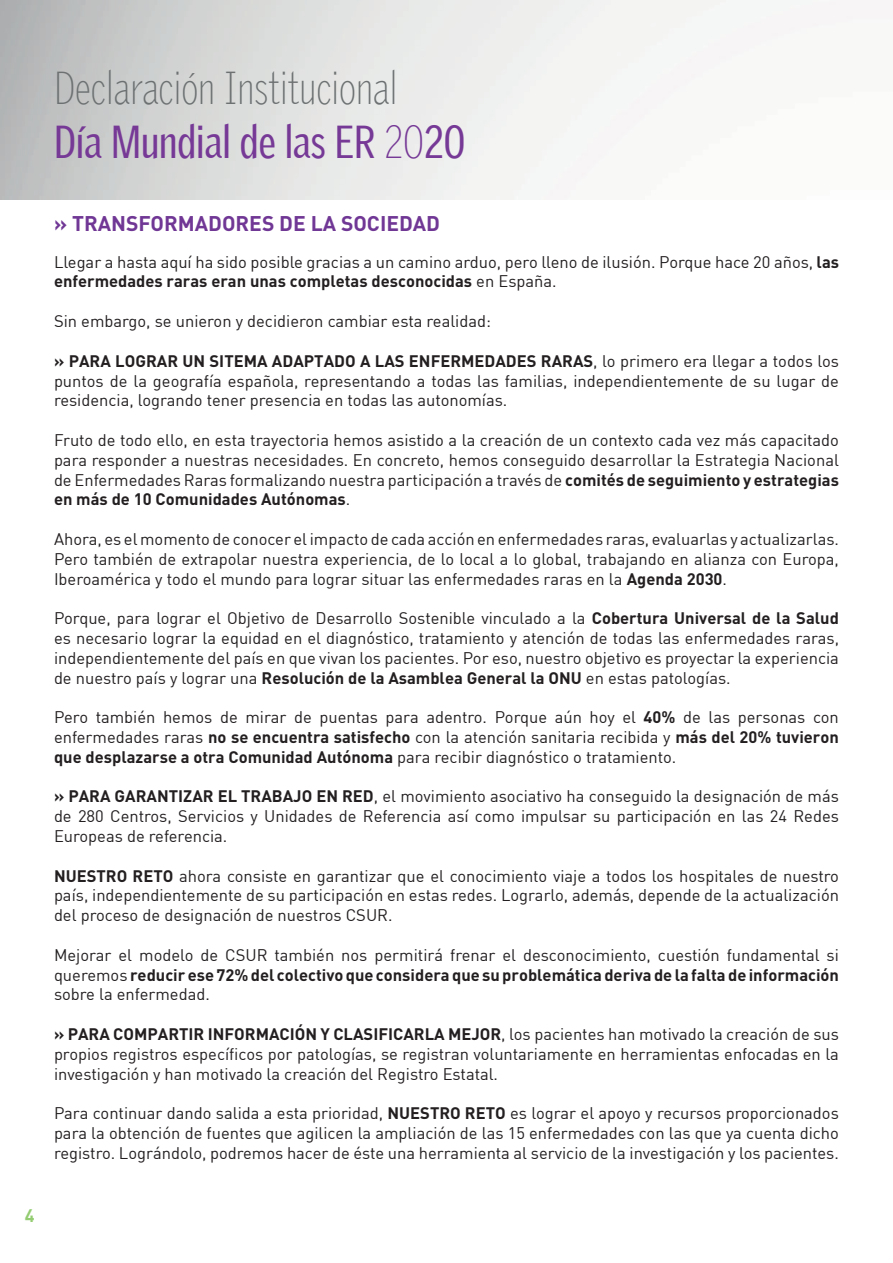
<style>
.page{position:relative;width:893px;height:1263px;background:#fff}
.page>*{position:absolute;margin:0;border:0;box-sizing:border-box;transform-origin:0 0}
.t1{font:100 45px/54px "Griffith Gothic Cond";color:#6d7172}
.t2{font:700 21px "DIN";color:#703795}
.t3{font:700 18px "DIN";color:#94cc72}
.t4{font:16.5px/19.8px "DIN";color:#231f20;text-align:justify}
.s1{font-weight:400;color:#763996}
.s2{color:#763996}
.s3{font-weight:700}
</style>
<div class="page">
<h1 class="t1" style="left:54px;top:61px;width:413px">Declaración Institucional<br><span class="s1">Día Mundial de las ER</span> <span class="s2">20</span><span class="s1">20</span></h1>
<p class="t3" style="left:25px;top:1203px;width:11px">4</p>
<p class="t2" style="left:54px;top:209px;width:387px">» TRANSFORMADORES DE LA SOCIEDAD</p>
<p class="t4" style="left:54px;top:251px;width:787px">Llegar a hasta aquí ha sido posible gracias a un camino arduo, pero lleno de ilusión. Porque hace 20 años, <span class="s3">las enfermedades raras eran unas completas desconocidas</span> en España.</p>
<p class="t4" style="left:54px;top:311px;width:438px">Sin embargo, se unieron y decidieron cambiar esta realidad:</p>
<p class="t4" style="left:54px;top:350px;width:786px"><span class="s3">» PARA LOGRAR UN SITEMA ADAPTADO A LAS ENFERMEDADES RARAS</span>, lo primero era llegar a todos los puntos de la geografía española, representando a todas las familias, independientemente de su lugar de residencia, logrando tener presencia en todas las autonomías.</p>
<p class="t4" style="left:54px;top:430px;width:786px">Fruto de todo ello, en esta trayectoria hemos asistido a la creación de un contexto cada vez más capacitado para responder a nuestras necesidades. En concreto, hemos conseguido desarrollar la Estrategia Nacional de Enfermedades Raras formalizando nuestra participación a través de <span class="s3">comités de seguimiento y estrategias en más de 10 Comunidades Autónomas</span>.</p>
<p class="t4" style="left:54px;top:529px;width:786px">Ahora, es el momento de conocer el impacto de cada acción en enfermedades raras, evaluarlas y actualizarlas.<br>Pero también de extrapolar nuestra experiencia, de lo local a lo global, trabajando en alianza con Europa, Iberoamérica y todo el mundo para lograr situar las enfermedades raras en la <span class="s3">Agenda 2030</span>.</p>
<p class="t4" style="left:54px;top:608px;width:786px">Porque, para lograr el Objetivo de Desarrollo Sostenible vinculado a la <span class="s3">Cobertura Universal de la Salud </span>es necesario lograr la equidad en el diagnóstico, tratamiento y atención de todas las enfermedades raras, independientemente del país en que vivan los pacientes. Por eso, nuestro objetivo es proyectar la experiencia de nuestro país y lograr una <span class="s3">Resolución de la Asamblea General la ONU</span> en estas patologías.</p>
<p class="t4" style="left:54px;top:707px;width:786px">Pero también hemos de mirar de puentas para adentro. Porque aún hoy el <span class="s3">40%</span> de las personas con enfermedades raras <span class="s3">no se encuentra satisfecho</span> con la atención sanitaria recibida y <span class="s3">más del 20% tuvieron que desplazarse a otra Comunidad Autónoma</span> para recibir diagnóstico o tratamiento.</p>
<p class="t4" style="left:54px;top:786px;width:786px"><span class="s3">» PARA GARANTIZAR EL TRABAJO EN RED</span>, el movimiento asociativo ha conseguido la designación de más de 280 Centros, Servicios y Unidades de Referencia así como impulsar su participación en las 24 Redes Europeas de referencia.</p>
<p class="t4" style="left:54px;top:865px;width:786px"><span class="s3">NUESTRO RETO</span> ahora consiste en garantizar que el conocimiento viaje a todos los hospitales de nuestro país, independientemente de su participación en estas redes. Lograrlo, además, depende de la actualización del proceso de designación de nuestros CSUR.</p>
<p class="t4" style="left:54px;top:944px;width:786px">Mejorar el modelo de CSUR también nos permitirá frenar el desconocimiento, cuestión fundamental si queremos <span class="s3">reducir ese 72% del colectivo que considera que su problemática deriva de la falta de información </span>sobre la enfermedad.</p>
<p class="t4" style="left:54px;top:1024px;width:786px"><span class="s3">» PARA COMPARTIR INFORMACIÓN Y CLASIFICARLA MEJOR</span>, los pacientes han motivado la creación de sus propios registros específicos por patologías, se registran voluntariamente en herramientas enfocadas en la investigación y han motivado la creación del Registro Estatal.</p>
<p class="t4" style="left:54px;top:1103px;width:786px">Para continuar dando salida a esta prioridad, <span class="s3">NUESTRO RETO</span> es lograr el apoyo y recursos proporcionados para la obtención de fuentes que agilicen la ampliación de las 15 enfermedades con las que ya cuenta dicho registro. Lográndolo, podremos hacer de éste una herramienta al servicio de la investigación y los pacientes.</p>
</div>
